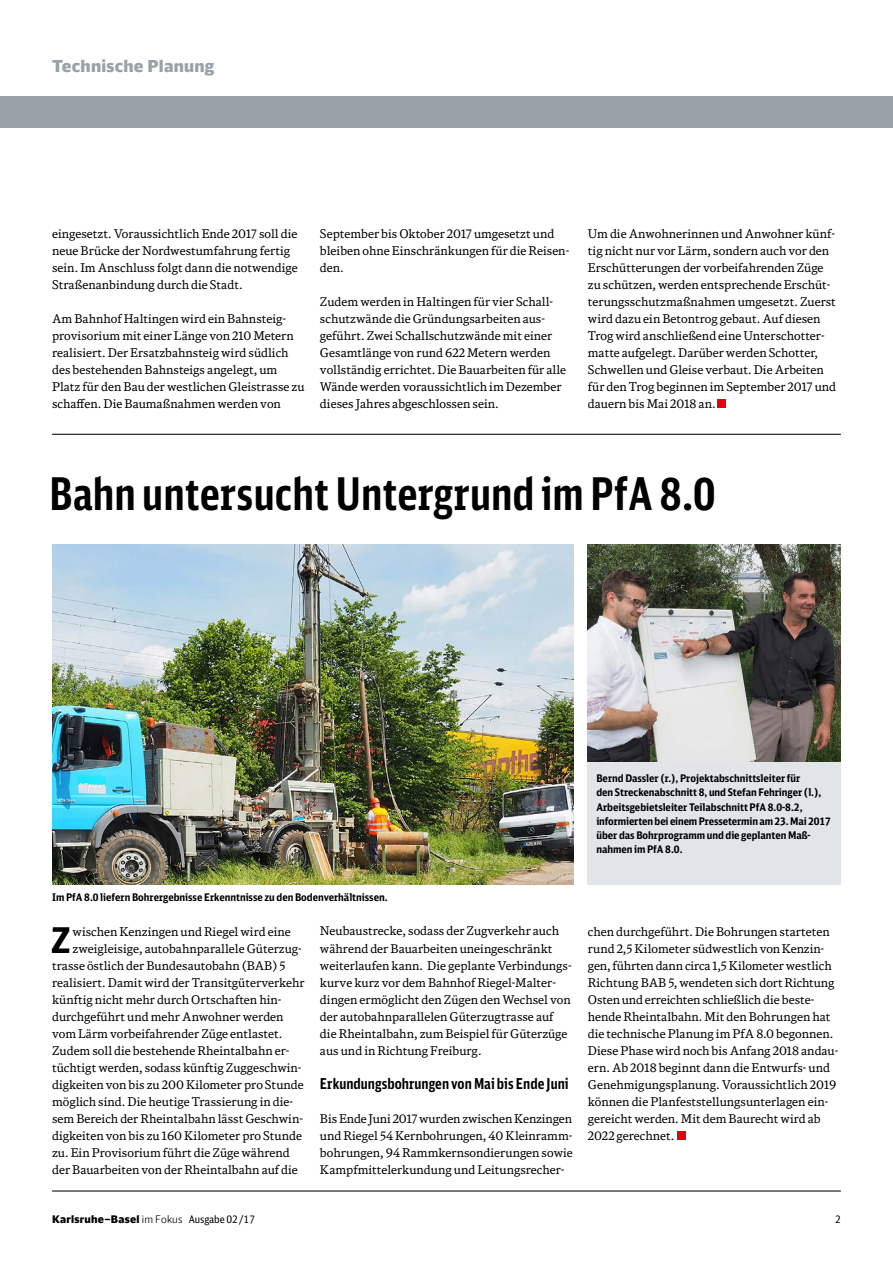
<style>
.page{position:relative;width:893px;height:1263px;background:#fff}
.page>*{position:absolute;margin:0;border:0;box-sizing:border-box;transform-origin:0 0}
.t1{font:700 45px "DB Sans Comp";color:#000}
.t2{font:700 35.4px "DB Sans Cond";color:#000}
.t3{font:900 16.5px "DB Head";letter-spacing:.015em;color:#9aa2a7}
.t4{font:700 15px "DB Sans Comp";color:#000}
.t5{font:12px/17px "DB News";color:#000}
.t6{font:700 10.5px/14.1px "DB Sans Cond";color:#000}
.t7{font:900 10.5px "DB Head";letter-spacing:.025em;color:#000}
.t8{font:10.5px "DB Sans Cond";color:#000}
.s1{font-weight:300}
.s2{font-family:"DB Sans Cond";font-weight:400}
</style>
<div class="page">
<div style="left:588px;top:709px;width:253px;height:175px;background:#e1e5e7"></div>
<div style="left:0;top:96px;width:893px;height:32px;background:#9aa2a7"></div>
<hr style="left:52px;top:434px;width:789px;height:1px;background:#000">
<div style="left:677px;top:1131px;width:8px;height:9px;background:#e3000f"></div>
<img style="left:52px;top:544px;width:521px;height:340px">
<div style="left:718px;top:400px;width:8px;height:8px;background:#e3000f"></div>
<img style="left:588px;top:544px;width:253px;height:217px">
<hr style="left:52px;top:1190px;width:789px;height:1px;background:#000">
<h3 class="t3" style="left:52px;top:56px;width:164px">Technische Planung</h3>
<p class="t5" style="left:52px;top:225px;width:247px">eingesetzt. Voraussichtlich Ende 2017 soll die neue Brücke der Nordwestumfahrung fertig sein. Im Anschluss folgt dann die notwendige Straßenanbindung durch die Stadt.</p>
<p class="t5" style="left:52px;top:310px;width:254px">Am Bahnhof Haltingen wird ein Bahnsteig&shy;provisorium mit einer Länge von 210 Metern realisiert. Der Ersatzbahnsteig wird südlich des bestehenden Bahnsteigs angelegt, um Platz für den Bau der westlichen Gleistrasse zu schaffen. Die Baumaßnahmen werden von</p>
<p class="t5" style="left:320px;top:225px;width:251px">September bis Oktober 2017 umgesetzt und bleiben ohne Einschränkungen für die Reisen&shy;den.</p>
<p class="t5" style="left:320px;top:293px;width:248px">Zudem werden in Haltingen für vier Schall&shy;schutzwände die Gründungsarbeiten aus&shy;geführt. Zwei Schallschutzwände mit einer Gesamtlänge von rund 622 Metern werden vollständig errichtet. Die Bauarbeiten für alle Wände werden voraussichtlich im Dezember dieses Jahres abgeschlossen sein.</p>
<p class="t5" style="left:588px;top:225px;width:250px">Um die Anwohnerinnen und Anwohner künf&shy;tig nicht nur vor Lärm, sondern auch vor den Erschütterungen der vorbeifahrenden Züge zu schützen, werden entsprechende Erschüt&shy;terungsschutzmaßnahmen umgesetzt. Zuerst wird dazu ein Betontrog gebaut. Auf diesen Trog wird anschließend eine Unterschotter&shy;matte aufgelegt. Darüber werden Schotter, Schwellen und Gleise verbaut. Die Arbeiten für den Trog beginnen im September 2017 und dauern bis Mai 2018 an.</p>
<h1 class="t1" style="left:49px;top:466px;width:668px">Bahn untersucht Untergrund im PfA 8.0</h1>
<p class="t6" style="left:596px;top:771px;width:236px">Bernd Dassler (r.), Projektabschnittsleiter für<br>den Streckenabschnitt 8, und Stefan Fehringer (l.), Arbeitsgebietsleiter Teilabschnitt PfA 8.0-8.2, informierten bei einem Pressetermin am 23. Mai 2017 über das Bohrprogramm und die geplanten Maß&shy;nahmen im PfA 8.0.</p>
<p class="t6" style="left:52px;top:890px;width:337px">Im PfA 8.0 liefern Bohrergebnisse Erkenntnisse zu den Bodenverhältnissen.</p>
<h2 class="t2" style="left:51px;top:917px;width:21px">Z</h2>
<p class="t5" style="left:73px;top:922px;width:220px">wischen Kenzingen und Riegel wird eine</p>
<p class="t5" style="left:73px;top:939px;width:231px">zweigleisige, autobahnparallele Güterzug-</p>
<p class="t5" style="left:52px;top:956px;width:235px">trasse östlich der Bundesautobahn (BAB) 5</p>
<p class="t5" style="left:52px;top:974px;width:254px">realisiert. Damit wird der Transitgüterverkehr</p>
<p class="t5" style="left:52px;top:991px;width:231px">künftig nicht mehr durch Ortschaften hin-</p>
<p class="t5" style="left:52px;top:1008px;width:233px">durchgeführt und mehr Anwohner werden</p>
<p class="t5" style="left:52px;top:1025px;width:232px">vom Lärm vorbeifahrender Züge entlastet.</p>
<p class="t5" style="left:52px;top:1042px;width:239px">Zudem soll die bestehende Rheintalbahn er-</p>
<p class="t5" style="left:52px;top:1059px;width:251px">tüchtigt werden, sodass künftig Zuggeschwin-</p>
<p class="t5" style="left:52px;top:1076px;width:253px">digkeiten von bis zu 200 Kilometer pro Stunde</p>
<p class="t5" style="left:52px;top:1093px;width:243px">möglich sind. Die heutige Trassierung in die-</p>
<p class="t5" style="left:52px;top:1110px;width:252px">sem Bereich der Rheintalbahn lässt Geschwin-</p>
<p class="t5" style="left:52px;top:1127px;width:251px">digkeiten von bis zu 160 Kilometer pro Stunde</p>
<p class="t5" style="left:52px;top:1144px;width:239px">zu. Ein Provisorium führt die Züge während</p>
<p class="t5" style="left:52px;top:1161px;width:247px">der Bauarbeiten von der Rheintalbahn auf die</p>
<p class="t5" style="left:320px;top:922px;width:253px">Neubaustrecke, sodass der Zugverkehr auch während der Bauarbeiten uneingeschränkt weiterlaufen kann. Die geplante Verbindungs&shy;kurve kurz vor dem Bahnhof Riegel-Malter&shy;dingen ermöglicht den Zügen den Wechsel von der autobahnparallelen Güterzugtrasse auf die Rheintalbahn, zum Beispiel für Güterzüge aus und in Richtung Freiburg.</p>
<p class="t4" style="left:320px;top:1074px;width:250px">Erkundungsbohrungen von Mai bis Ende Juni</p>
<p class="t5" style="left:320px;top:1110px;width:254px;text-align:justify">Bis Ende Juni 2017 wurden zwischen Kenzingen und Riegel 54 Kernbohrungen, 40 Kleinramm&shy;bohrungen, 94 Rammkernsondierungen sowie Kampfmittelerkundung und Leitungsrecher-</p>
<p class="t5" style="left:588px;top:922px;width:252px">chen durchgeführt. Die Bohrungen starteten rund 2,5 Kilometer südwestlich von Kenzin&shy;gen, führten dann circa 1,5 Kilometer westlich Richtung BAB 5, wendeten sich dort Richtung Osten und erreichten schließlich die beste&shy;hende Rheintalbahn. Mit den Bohrungen hat die technische Planung im PfA 8.0 begonnen.<br>Diese Phase wird noch bis Anfang 2018 andau&shy;ern. Ab 2018 beginnt dann die Entwurfs- und Genehmigungsplanung. Voraussichtlich 2019 können die Planfeststellungsunterlagen ein&shy;gereicht werden. Mit dem Baurecht wird ab 2022 gerechnet.</p>
<p class="t7" style="left:52px;top:1212px;width:205px">Karlsruhe–Basel <span class="s1">im Fokus</span> <span class="s2">Ausgabe 02 /17</span></p>
<p class="t8" style="left:835px;top:1212px;width:7px">2</p>
</div>
